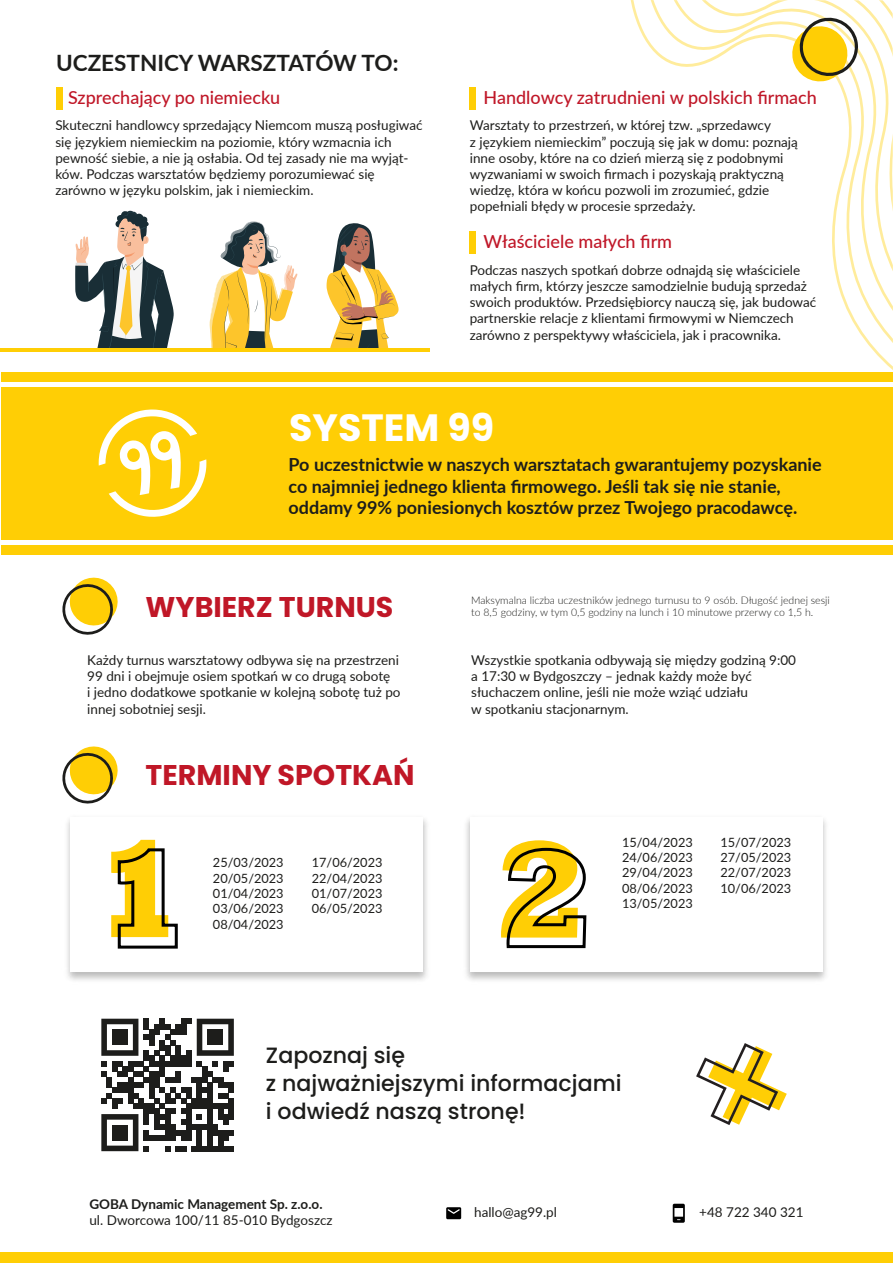
<style>
.page{position:relative;width:893px;height:1263px;background:#fff}
.page>*{position:absolute;margin:0;border:0;box-sizing:border-box;transform-origin:0 0}
.t1{font:700 37.95px "Poppins";color:#fff}
.t2{font:700 28.5px "Poppins";color:#c01727}
.t3{font:700 22.5px "Lato";color:#1d1d1b}
.t4{font:500 22.05px/27.8px "Poppins";color:#1d1d1b}
.t5{font:700 18px/21.6px "Lato";color:#1d1d1b}
.t6{font:500 18px "Lato";color:#c01728}
.t7{font:13.5px/16.2px "Lato";color:#1d1d1b}
.t8{font:700 13.5px "Lato";color:#1d1d1b}
.t9{font:12.75px/15.3px "Lato";color:#1d1d1b;text-align:justify}
.t10{font:300 10.5px/12.6px "Lato";color:#1d1d1b}
</style>
<div class="page">
<svg style="left:630px;top:0;width:263px;height:370px"></svg>
<svg style="left:718px;top:0;width:175px;height:328px"></svg>
<svg style="left:738px;top:0;width:155px;height:314px"></svg>
<svg style="left:326px;top:223px;width:73px;height:126px"></svg>
<svg style="left:209px;top:221px;width:89px;height:128px"></svg>
<svg style="left:75px;top:211px;width:99px;height:138px"></svg>
<div style="left:469px;top:87px;width:7px;height:23px;background:#ffce05"></div>
<div style="left:56px;top:87px;width:6px;height:23px;background:#ffce05"></div>
<div style="left:469px;top:231px;width:7px;height:23px;background:#ffce05"></div>
<hr style="left:0;top:349px;width:429px;height:3px;background:#ffce05">
<div style="left:1px;top:372px;width:892px;height:182px;background:#ffce05"></div>
<hr style="left:0;top:382px;width:893px;height:4px;background:#fff">
<hr style="left:0;top:540px;width:893px;height:4px;background:#fff">
<svg style="left:99px;top:409px;width:108px;height:108px"></svg>
<svg style="left:757px;top:0;width:136px;height:294px"></svg>
<svg style="left:696px;top:1043px;width:91px;height:82px"></svg>
<img style="left:67px;top:819px;width:360px;height:161px">
<div style="left:71px;top:817px;width:352px;height:154px;background:#fff"></div>
<svg style="left:111px;top:840px;width:67px;height:108px"></svg>
<img style="left:466px;top:819px;width:360px;height:161px">
<div style="left:470px;top:817px;width:352px;height:154px;background:#fff"></div>
<svg style="left:501px;top:840px;width:85px;height:108px"></svg>
<svg style="left:62px;top:577px;width:56px;height:58px"></svg>
<svg style="left:62px;top:746px;width:56px;height:58px"></svg>
<div style="left:0;top:1251px;width:893px;height:12px;background:#ffce05"></div>
<svg style="left:446px;top:1207px;width:15px;height:12px"></svg>
<svg style="left:673px;top:1204px;width:12px;height:19px"></svg>
<svg style="left:101px;top:1019px;width:133px;height:132px"></svg>
<div style="left:112px;top:1029px;width:16px;height:16px;background:#1d1d1b"></div>
<div style="left:207px;top:1029px;width:16px;height:16px;background:#1d1d1b"></div>
<div style="left:112px;top:1125px;width:16px;height:15px;background:#1d1d1b"></div>
<h3 class="t3" style="left:56px;top:46px;width:344px">UCZESTNICY WARSZTATÓW TO:</h3>
<h3 class="t6" style="left:68px;top:85px;width:214px">Szprechający po niemiecku</h3>
<p class="t7" style="left:55px;top:117px;width:369px">Skuteczni handlowcy sprzedający Niemcom muszą posługiwać się językiem niemieckim na poziomie, który wzmacnia ich pewność siebie, a nie ją osłabia. Od tej zasady nie ma wyjąt&shy;ków. Podczas warsztatów będziemy porozumiewać się zarówno w języku polskim, jak i niemieckim.</p>
<h3 class="t6" style="left:484px;top:85px;width:335px">Handlowcy zatrudnieni w polskich firmach</h3>
<p class="t7" style="left:470px;top:117px;width:329px">Warsztaty to przestrzeń, w której tzw. „sprzedawcy<br>z językiem niemieckim” poczują się jak w domu: poznają inne osoby, które na co dzień mierzą się z podobnymi wyzwaniami w swoich firmach i pozyskają praktyczną wiedzę, która w końcu pozwoli im zrozumieć, gdzie popełniali błędy w procesie sprzedaży.</p>
<h3 class="t6" style="left:484px;top:229px;width:190px">Właściciele małych firm</h3>
<p class="t7" style="left:470px;top:261px;width:348px">Podczas naszych spotkań dobrze odnajdą się właściciele małych firm, którzy jeszcze samodzielnie budują sprzedaż swoich produktów. Przedsiębiorcy nauczą się, jak budować partnerskie relacje z klientami firmowymi w Niemczech zarówno z perspektywy właściciela, jak i pracownika.</p>
<h1 class="t1" style="left:289px;top:406px;width:207px">SYSTEM 99</h1>
<h3 class="t5" style="left:289px;top:453px;width:535px">Po uczestnictwie w naszych warsztatach gwarantujemy pozyskanie co najmniej jednego klienta firmowego. Jeśli tak się nie stanie, oddamy 99% poniesionych kosztów przez Twojego pracodawcę.</h3>
<h2 class="t2" style="left:146px;top:590px;width:249px">WYBIERZ TURNUS</h2>
<p class="t7" style="left:87px;top:651px;width:315px">Każdy turnus warsztatowy odbywa się na przestrzeni 99 dni i obejmuje osiem spotkań w co drugą sobotę<br>i jedno dodatkowe spotkanie w kolejną sobotę tuż po innej sobotniej sesji.</p>
<h2 class="t2" style="left:146px;top:759px;width:270px">TERMINY SPOTKAŃ</h2>
<p class="t9" style="left:213px;top:854px;width:72px">25/03/2023<br>20/05/2023<br>01/04/2023<br>03/06/2023<br>08/04/2023</p>
<p class="t9" style="left:312px;top:854px;width:72px">17/06/2023<br>22/04/2023<br>01/07/2023<br>06/05/2023</p>
<p class="t10" style="left:471px;top:593px;width:360px">Maksymalna liczba uczestników jednego turnusu to 9 osób. Długość jednej sesji to 8,5 godziny, w tym 0,5 godziny na lunch i 10 minutowe przerwy co 1,5 h.</p>
<p class="t7" style="left:471px;top:651px;width:326px">Wszystkie spotkania odbywają się między godziną 9:00 a 17:30 w Bydgoszczy – jednak każdy może być słuchaczem online, jeśli nie może wziąć udziału<br>w spotkaniu stacjonarnym.</p>
<p class="t9" style="left:622px;top:834px;width:72px">15/04/2023<br>24/06/2023<br>29/04/2023<br>08/06/2023<br>13/05/2023</p>
<p class="t9" style="left:720px;top:834px;width:72px">15/07/2023<br>27/05/2023<br>22/07/2023<br>10/06/2023</p>
<h3 class="t4" style="left:266px;top:1042px;width:357px">Zapoznaj się<br>z najważniejszymi informacjami i odwiedź naszą stronę!</h3>
<p class="t8" style="left:89px;top:1194px;width:235px">GOBA Dynamic Management Sp. z.o.o.</p>
<p class="t7" style="left:89px;top:1212px;width:245px">ul. Dworcowa 100/11 85-010 Bydgoszcz</p>
<p class="t7" style="left:474px;top:1203px;width:84px">hallo@ag99.pl</p>
<p class="t7" style="left:699px;top:1203px;width:106px">+48 722 340 321</p>
</div>
